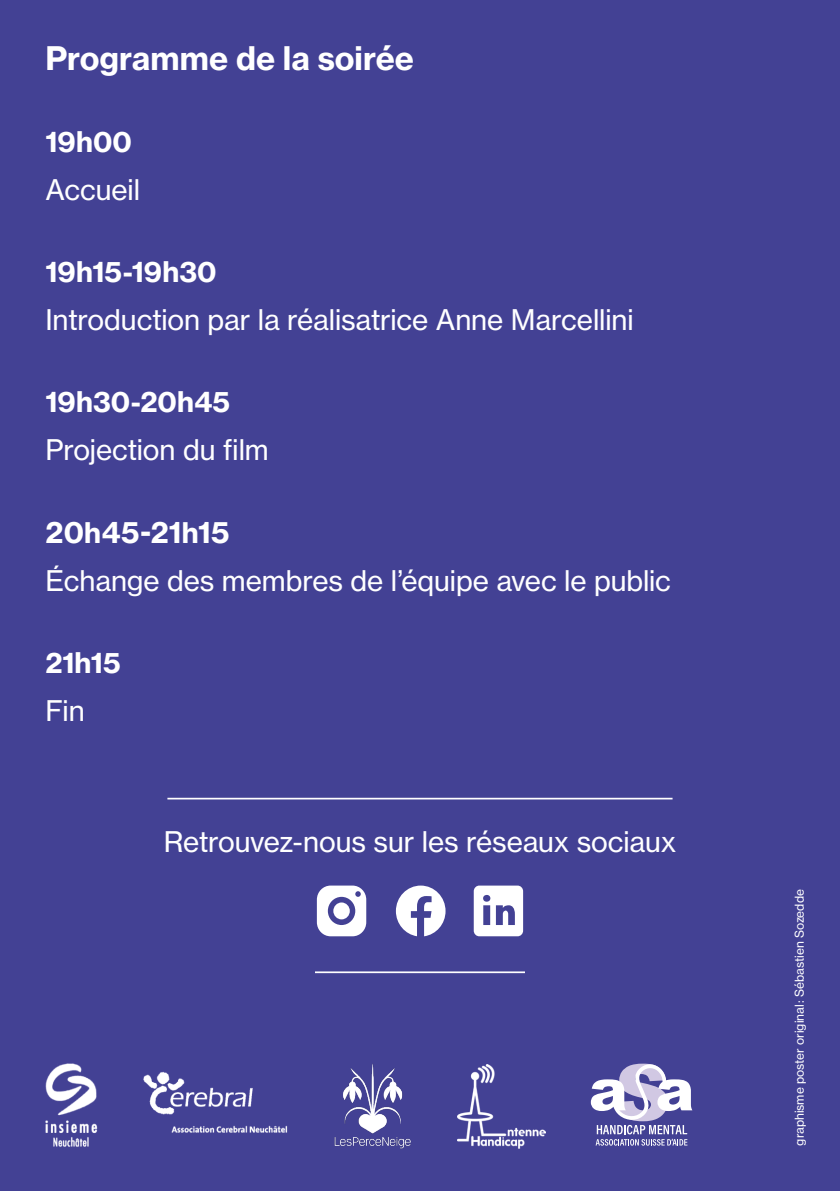
<style>
.page{position:relative;width:840px;height:1191px;background:#fff}
.page>*{position:absolute;margin:0;border:0;box-sizing:border-box;transform-origin:0 0}
.t1{font:32px "N Haas Grotesk TX Pro 75 Bd";color:#fff}
.t2{font:28px "N Haas Grotesk TX Pro 55 Rg";letter-spacing:-.005em;color:#fff}
.t3{font:28px "N Haas Grotesk TX Pro 75 Bd";color:#fff}
.t4{font:12px "N Haas Grotesk TX Pro 55 Rg";color:#fff}
</style>
<div class="page">
<div style="left:0;top:0;width:839px;height:1191px;background:#434194"></div>
<svg style="left:590px;top:1063px;width:102px;height:82px"></svg>
<svg style="left:395px;top:885px;width:50px;height:51px"></svg>
<svg style="left:473px;top:885px;width:50px;height:51px"></svg>
<svg style="left:317px;top:885px;width:49px;height:51px"></svg>
<hr style="left:167px;top:797px;width:505px;height:2px;background:#fff">
<hr style="left:315px;top:971px;width:209px;height:2px;background:#fff">
<img style="left:457px;top:1064px;width:88px;height:85px">
<img style="left:334px;top:1064px;width:77px;height:85px">
<img style="left:143px;top:1071px;width:144px;height:62px">
<img style="left:45px;top:1063px;width:52px;height:84px">
<p class="t1" style="left:45px;top:38px;width:370px">Programme de la soirée</p>
<p class="t3" style="left:45px;top:124px;width:88px">19h00</p>
<p class="t2" style="left:45px;top:173px;width:96px">Accueil</p>
<p class="t3" style="left:45px;top:254px;width:173px">19h15-19h30</p>
<p class="t2" style="left:45px;top:303px;width:589px">Introduction par la réalisatrice Anne Marcellini</p>
<p class="t3" style="left:45px;top:384px;width:186px">19h30-20h45</p>
<p class="t2" style="left:45px;top:433px;width:225px">Projection du film</p>
<p class="t3" style="left:46px;top:514px;width:185px">20h45-21h15</p>
<p class="t2" style="left:46px;top:563px;width:626px">Échange des membres de l’équipe avec le public</p>
<p class="t3" style="left:45px;top:644px;width:77px">21h15</p>
<p class="t2" style="left:45px;top:693px;width:41px">Fin</p>
<p class="t2" style="left:164px;top:825px;width:513px">Retrouvez-nous sur les réseaux sociaux</p>
<p class="t4" style="left:791px;top:1145px;width:258px;rotate:-90deg">graphisme poster original : Sébastien Sozedde</p>
</div>
